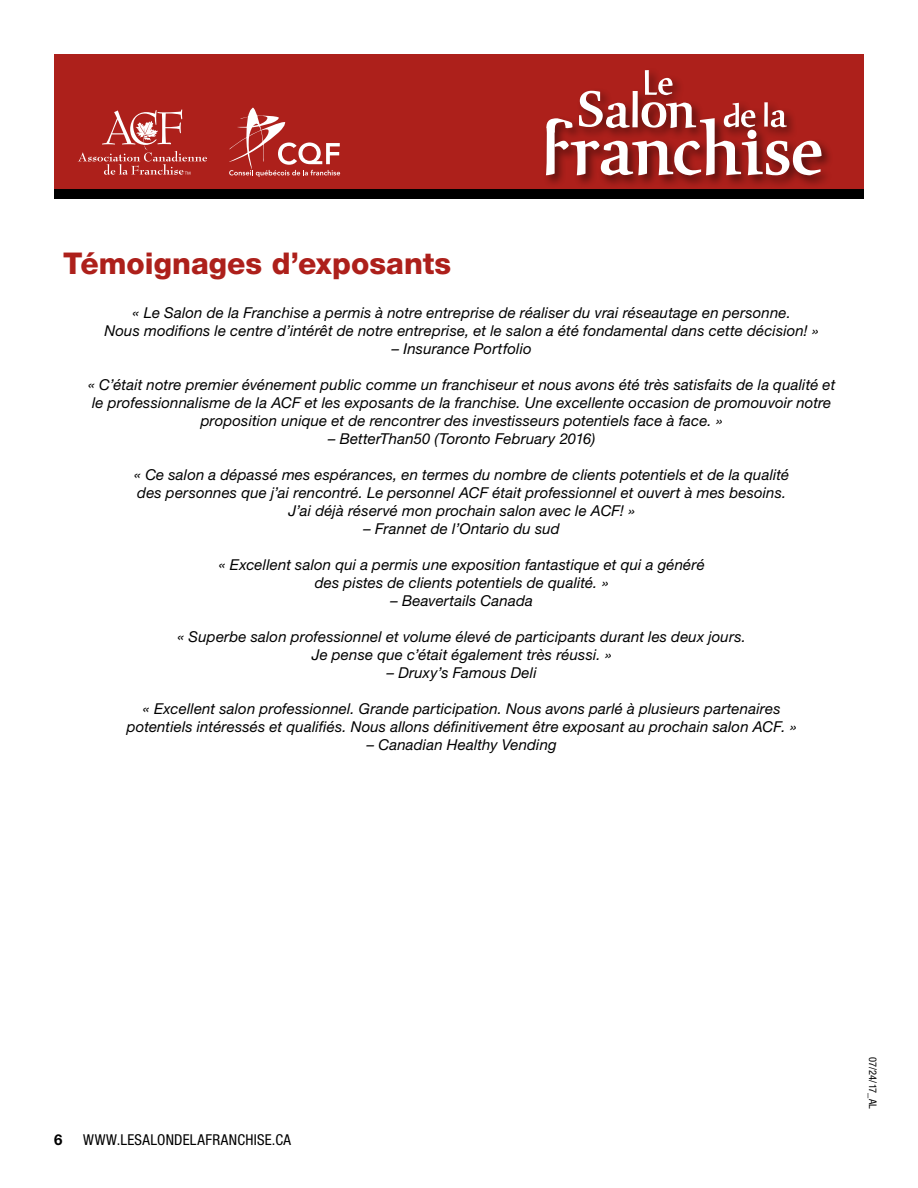
<style>
.page{position:relative;width:918px;height:1188px;background:#fff}
.page>*{position:absolute;margin:0;border:0;box-sizing:border-box;transform-origin:0 0}
.t1{font:800 30px "Helvetica Neue LT Std";color:#ad201b}
.t2{font:italic 15px/18px "Helvetica Neue LT Std";letter-spacing:.01em;color:#000;text-align:center}
.t3{font:condensed 15px "Helvetica Neue LT Std";letter-spacing:.02em;color:#000}
.t4{font:700 15px "Helvetica Neue LT Std";color:#000}
.t5{font:condensed 10.5px "Helvetica Neue LT Std";color:#000}
</style>
<div class="page">
<div style="left:54px;top:177px;width:810px;height:22px;background:#000"></div>
<div style="left:54px;top:54px;width:810px;height:135px;background:#ad201b"></div>
<div style="left:543px;top:67px;width:291px;height:121px;background:#000;opacity:.5"></div>
<svg style="left:546px;top:70px;width:276px;height:105px"></svg>
<svg style="left:229px;top:108px;width:111px;height:69px"></svg>
<svg style="left:78px;top:109px;width:129px;height:66px"></svg>
<h1 class="t1" style="left:63px;top:245px;width:390px">Témoignages d’exposants</h1>
<p class="t2" style="left:105px;top:304px;width:716px">« Le Salon de la Franchise a permis à notre entreprise de réaliser du vrai réseautage en personne.<br>Nous modifions le centre d’intérêt de notre entreprise, et le salon a été fondamental dans cette décision! »</p>
<p class="t2" style="left:392px;top:340px;width:141px">– Insurance Portfolio</p>
<p class="t2" style="left:88px;top:376px;width:749px">« C’était notre premier événement public comme un franchiseur et nous avons été très satisfaits de la qualité et le professionnalisme de la ACF et les exposants de la franchise. Une excellente occasion de promouvoir notre proposition unique et de rencontrer des investisseurs potentiels face à face. »</p>
<p class="t2" style="left:328px;top:430px;width:269px">– BetterThan50 (Toronto February 2016)</p>
<p class="t2" style="left:134px;top:466px;width:657px">« Ce salon a dépassé mes espérances, en termes du nombre de clients potentiels et de la qualité des personnes que j’ai rencontré. Le personnel ACF était professionnel et ouvert à mes besoins.<br>J’ai déjà réservé mon prochain salon avec le ACF! »</p>
<p class="t2" style="left:364px;top:520px;width:198px">– Frannet de l’Ontario du sud</p>
<p class="t2" style="left:219px;top:556px;width:488px">« Excellent salon qui a permis une exposition fantastique et qui a généré des pistes de clients potentiels de qualité. »</p>
<p class="t2" style="left:390px;top:592px;width:144px">– Beavertails Canada</p>
<p class="t2" style="left:177px;top:628px;width:570px">« Superbe salon professionnel et volume élevé de participants durant les deux jours.<br>Je pense que c’était également très réussi. »</p>
<p class="t2" style="left:387px;top:664px;width:151px">– Druxy’s Famous Deli</p>
<p class="t2" style="left:127px;top:700px;width:671px">« Excellent salon professionnel. Grande participation. Nous avons parlé à plusieurs partenaires potentiels intéressés et qualifiés. Nous allons définitivement être exposant au prochain salon ACF. »</p>
<p class="t2" style="left:367px;top:736px;width:192px">– Canadian Healthy Vending</p>
<p class="t4" style="left:54px;top:1130px;width:10px">6</p>
<p class="t3" style="left:83px;top:1131px;width:209px">WWW.LESALONDELAFRANCHISE.CA</p>
<p class="t5" style="left:879px;top:1057px;width:54px;rotate:90deg">07/24/17_AL</p>
</div>
